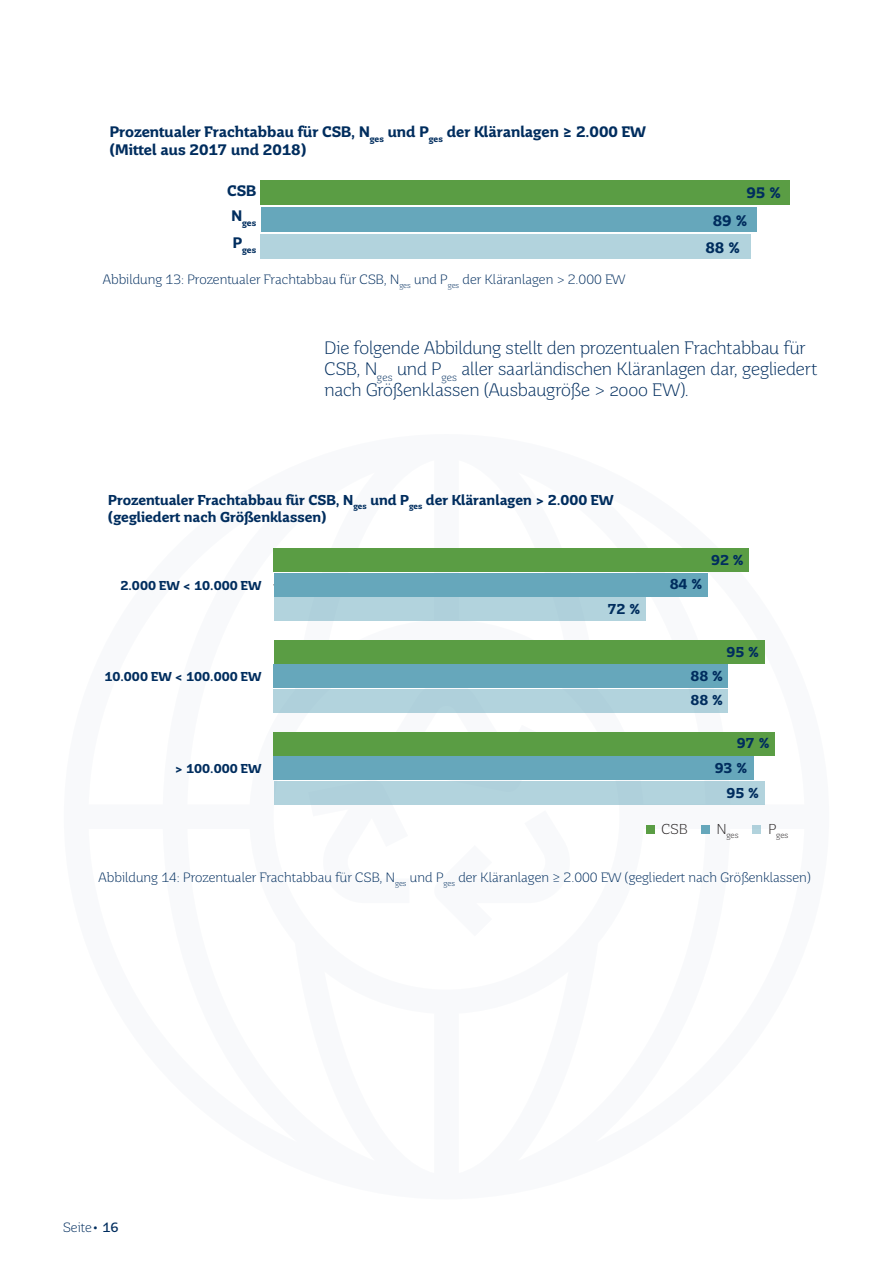
<style>
.page{position:relative;width:893px;height:1263px;background:#fff}
.page>*{position:absolute;margin:0;border:0;box-sizing:border-box;transform-origin:0 0}
.Saar_Fließtext{font:300 18px/21px "Saar Pro";letter-spacing:-.01em;color:#002d5e}
.t1{font:700 15.15px/18.3px "Saar Pro";color:#002d5e}
.t2{font:700 14.4px/17.2px "Saar Pro";color:#002d5e}
.t3{font:300 14.4px "Saar Pro";color:#231f20}
.t4{font:300 13.5px "Saar Pro";color:#002d5e}
.t5{font:700 12.9px "Saar Pro";color:#002d5e}
.t6{font:700 8.85px "Saar Pro";color:#002d5e}
.t7{font:300 8.4px "Saar Pro";color:#231f20}
.s1{font-weight:400}
</style>
<div class="page">
<svg style="left:273px;top:548px;width:502px;height:286px"></svg>
<div style="left:261px;top:180px;width:529px;height:24px;background:#5a9d44"></div>
<div style="left:261px;top:207px;width:495px;height:25px;background:#66a7bb"></div>
<div style="left:261px;top:234px;width:490px;height:25px;background:#b2d3dd"></div>
<div style="left:274px;top:598px;width:372px;height:23px;background:#b2d3dd"></div>
<div style="left:274px;top:689px;width:454px;height:23px;background:#b2d3dd"></div>
<div style="left:274px;top:781px;width:490px;height:23px;background:#b2d3dd"></div>
<div style="left:274px;top:573px;width:434px;height:23px;background:#66a7bb"></div>
<div style="left:274px;top:665px;width:454px;height:23px;background:#66a7bb"></div>
<div style="left:274px;top:756px;width:480px;height:24px;background:#66a7bb"></div>
<div style="left:274px;top:549px;width:475px;height:23px;background:#5a9d44"></div>
<div style="left:274px;top:640px;width:490px;height:24px;background:#5a9d44"></div>
<div style="left:274px;top:732px;width:501px;height:23px;background:#5a9d44"></div>
<div style="left:646px;top:825px;width:8px;height:8px;background:#5a9d44"></div>
<div style="left:701px;top:825px;width:8px;height:8px;background:#66a7bb"></div>
<div style="left:753px;top:825px;width:8px;height:8px;background:#b0d1dc"></div>
<p class="t1" style="left:110px;top:122px;width:538px">Prozentualer Frachtabbau für CSB, N<sub>ges</sub> und P<sub>ges</sub> der Kläranlagen ≥ 2.000 EW (Mittel aus 2017 und 2018)</p>
<p class="t1" style="left:227px;top:182px;width:31px">CSB</p>
<p class="t6" style="left:231px;top:217px;width:26px"><sup>N</sup>ges</p>
<p class="t6" style="left:233px;top:244px;width:25px"><sup>P</sup>ges</p>
<p class="t4" style="left:103px;top:271px;width:524px">Abbildung 13: Prozentualer Frachtabbau für CSB, N<sub>ges</sub> und P<sub>ges</sub> der Kläranlagen &gt; 2.000 EW</p>
<p class="t1" style="left:746px;top:184px;width:36px">95 %</p>
<p class="t1" style="left:713px;top:211px;width:36px">89 %</p>
<p class="t1" style="left:705px;top:239px;width:36px">88 %</p>
<p class="Saar_Fließtext" style="left:325px;top:337px;width:494px">Die folgende Abbildung stellt den prozentualen Frachtabbau für<br>CSB, N<sub>ges</sub> und P<sub>ges</sub> aller saarländischen Kläranlagen dar, gegliedert nach Größenklassen (Ausbaugröße &gt; 2000 EW).</p>
<p class="t2" style="left:108px;top:491px;width:507px">Prozentualer Frachtabbau für CSB, N<sub>ges</sub> und P<sub>ges</sub> der Kläranlagen &gt; 2.000 EW (gegliedert nach Größenklassen)</p>
<p class="t5" style="left:121px;top:577px;width:142px">2.000 EW &lt; 10.000 EW</p>
<p class="t5" style="left:104px;top:669px;width:159px">10.000 EW &lt; 100.000 EW</p>
<p class="t5" style="left:175px;top:760px;width:88px">&gt; 100.000 EW</p>
<p class="t2" style="left:608px;top:600px;width:34px">72 %</p>
<p class="t2" style="left:670px;top:576px;width:34px">84 %</p>
<p class="t2" style="left:711px;top:551px;width:34px">92 %</p>
<p class="t2" style="left:726px;top:643px;width:34px">95 %</p>
<p class="t2" style="left:690px;top:664px;width:34px;line-height:24.2px">88 %<br>88 %</p>
<p class="t2" style="left:737px;top:734px;width:34px">97 %</p>
<p class="t2" style="left:715px;top:759px;width:34px">93 %</p>
<p class="t2" style="left:726px;top:784px;width:34px">95 %</p>
<p class="t3" style="left:661px;top:820px;width:27px">CSB</p>
<p class="t7" style="left:717px;top:831px;width:23px"><sup>N</sup>ges</p>
<p class="t7" style="left:768px;top:831px;width:22px"><sup>P</sup>ges</p>
<p class="t4" style="left:99px;top:869px;width:714px">Abbildung 14: Prozentualer Frachtabbau für CSB, N<sub>ges</sub> und P<sub>ges</sub> der Kläranlagen ≥ 2.000 EW (gegliedert nach Größenklassen)</p>
<p class="t4" style="left:63px;top:1219px;width:57px">Seite<span class="s1">• 16</span></p>
</div>
